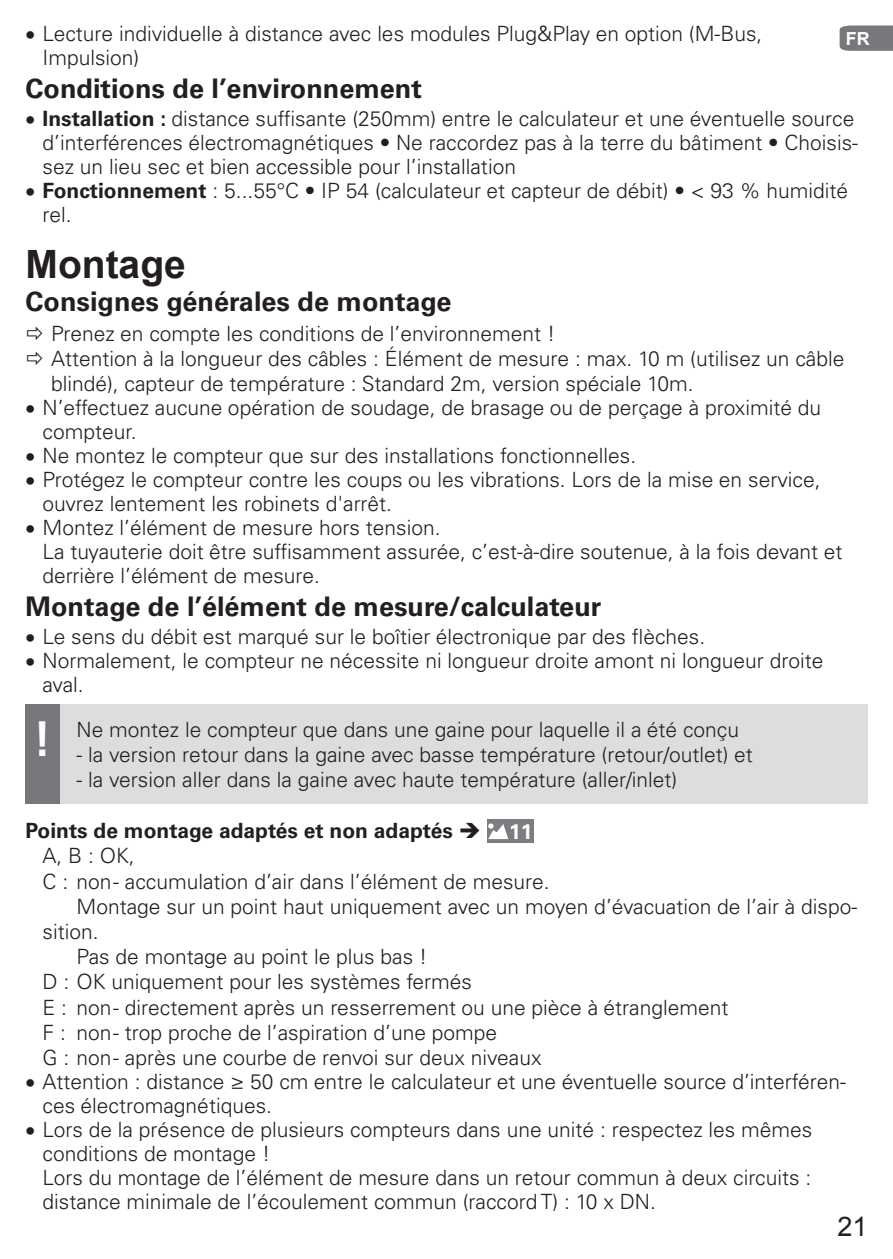
<style>
.page{position:relative;width:893px;height:1259px;background:#fff}
.page>*{position:absolute;margin:0;border:0;box-sizing:border-box;transform-origin:0 0}
.t1{font:700 48px "Univers LTCYR 65";color:#fff}
.Titel_2_ohne_Icon{font:700 39px "Arial";color:#231f20}
.Titel_3_ohne_Icon{font:700 27px "Univers LTCYR 65";color:#231f20}
.Seitenzahl_R{font:27px "Arial";color:#231f20}
.Liste_ohne{font:300 21px/24px "Univers LTCYR 45";color:#231f20}
.Hinweis{font:300 21px "Univers LTCYR 45";color:#231f20}
.Titel_4{font:700 21px "Univers LTCYR 65";color:#231f20}
.t2{font:700 21px "Univers LTCYR 65";color:#fff}
.Kopfzeile_Sprachkürz{font:700 18px "Arial";color:#fff}
.s1{font-family:"Univers LTCYR 65";font-weight:700}
</style>
<div class="page">
<div style="left:26px;top:704px;width:34px;height:100px;background:#76787b"></div>
<div style="left:60px;top:704px;width:807px;height:100px;background:#dcdddf"></div>
<div style="left:487px;top:819px;width:46px;height:24px;background:#7b7d80"></div>
<svg style="left:488px;top:823px;width:20px;height:16px"></svg>
<svg style="left:840px;top:26px;width:53px;height:25px"></svg>
<p class="Liste_ohne" style="left:43px;top:21px;width:721px;text-indent:-17px">• Lecture individuelle à distance avec les modules Plug&amp;Play en option (M-Bus,<br>Impulsion)</p>
<p class="Titel_3_ohne_Icon" style="left:26px;top:69px;width:398px">Conditions de l’environnement</p>
<p class="Liste_ohne" style="left:43px;top:106px;width:817px;text-indent:-17px">• <span class="s1">Installation :</span> distance suffisante (250mm) entre le calculateur et une éventuelle source d’interférences électromagnétiques • Ne raccordez pas à la terre du bâtiment • Choisis&shy;sez un lieu sec et bien accessible pour l’installation</p>
<p class="Liste_ohne" style="left:43px;top:178px;width:807px;text-indent:-17px">• <span class="s1">Fonctionnement</span> : 5...55°C • IP 54 (calculateur et capteur de débit) • &lt; 93 % humidité rel.</p>
<p class="Titel_2_ohne_Icon" style="left:26px;top:238px;width:162px">Montage</p>
<p class="Titel_3_ohne_Icon" style="left:26px;top:282px;width:427px">Consignes générales de montage</p>
<p class="Liste_ohne" style="left:51px;top:320px;width:506px">Prenez en compte les conditions de l’environnement !</p>
<p class="Liste_ohne" style="left:51px;top:345px;width:795px;line-height:25.2px">Attention à la longueur des câbles : Élément de mesure : max. 10 m (utilisez un câble blindé), capteur de température : Standard 2m, version spéciale 10m.</p>
<p class="Liste_ohne" style="left:43px;top:395px;width:780px;text-indent:-17px">• N’effectuez aucune opération de soudage, de brasage ou de perçage à proximité du compteur.</p>
<p class="Liste_ohne" style="left:26px;top:443px;width:612px">• Ne montez le compteur que sur des installations fonctionnelles.</p>
<p class="Liste_ohne" style="left:43px;top:467px;width:779px;text-indent:-17px">• Protégez le compteur contre les coups ou les vibrations. Lors de la mise en service, ouvrez lentement les robinets d'arrêt.</p>
<p class="Liste_ohne" style="left:43px;top:515px;width:801px;text-indent:-17px">• Montez l’élément de mesure hors tension.<br>La tuyauterie doit être suffisamment assurée, c’est-à-dire soutenue, à la fois devant et derrière l’élément de mesure.</p>
<p class="Titel_3_ohne_Icon" style="left:26px;top:587px;width:577px">Montage de l’élément de mesure/calculateur</p>
<p class="Liste_ohne" style="left:26px;top:624px;width:681px">• Le sens du débit est marqué sur le boîtier électronique par des flèches.</p>
<p class="Liste_ohne" style="left:43px;top:648px;width:782px;text-indent:-17px">• Normalement, le compteur ne nécessite ni longueur droite amont ni longueur droite aval.</p>
<p class="t1" style="left:33px;top:705px;width:20px">!</p>
<p class="Hinweis" style="left:77px;top:715px;width:664px">Ne montez le compteur que dans une gaine pour laquelle il a été conçu</p>
<p class="Kopfzeile_Sprachkürz" style="left:846px;top:27px;width:25px">FR</p>
<p class="Hinweis" style="left:77px;top:740px;width:678px">- la version retour dans la gaine avec basse température (retour/outlet) et</p>
<p class="Hinweis" style="left:77px;top:765px;width:602px">- la version aller dans la gaine avec haute température (aller/inlet)</p>
<p class="Titel_4" style="left:26px;top:816px;width:457px">Points de montage adaptés et non adaptés ➔</p>
<p class="t2" style="left:509px;top:817px;width:25px">11</p>
<p class="Liste_ohne" style="left:43px;top:843px;width:94px">A, B : OK,</p>
<p class="Liste_ohne" style="left:43px;top:868px;width:509px">C : non - accumulation d’air dans l’élément de mesure.</p>
<p class="Liste_ohne" style="left:77px;top:894px;width:782px">Montage sur un point haut uniquement avec un moyen d’évacuation de l’air à dispo-</p>
<p class="Liste_ohne" style="left:43px;top:919px;width:58px">sition.</p>
<p class="Liste_ohne" style="left:77px;top:944px;width:352px">Pas de montage au point le plus bas !</p>
<p class="Liste_ohne" style="left:43px;top:969px;width:431px">D : OK uniquement pour les systèmes fermés</p>
<p class="Liste_ohne" style="left:43px;top:994px;width:687px">E : non - directement après un resserrement ou une pièce à étranglement</p>
<p class="Liste_ohne" style="left:43px;top:1020px;width:456px">F : non - trop proche de l’aspiration d’une pompe</p>
<p class="Liste_ohne" style="left:43px;top:1045px;width:500px">G : non - après une courbe de renvoi sur deux niveaux</p>
<p class="Liste_ohne" style="left:43px;top:1069px;width:805px;text-indent:-17px">• Attention : distance ≥ 50 cm entre le calculateur et une éventuelle source d’interféren&shy;ces électromagnétiques.</p>
<p class="Liste_ohne" style="left:43px;top:1117px;width:771px;text-indent:-17px">• Lors de la présence de plusieurs compteurs dans une unité : respectez les mêmes conditions de montage !<br>Lors du montage de l’élément de mesure dans un retour commun à deux circuits : distance minimale de l’écoulement commun (raccord T) : 10 x DN.</p>
<p class="Seitenzahl_R" style="left:837px;top:1209px;width:32px">21</p>
</div>
